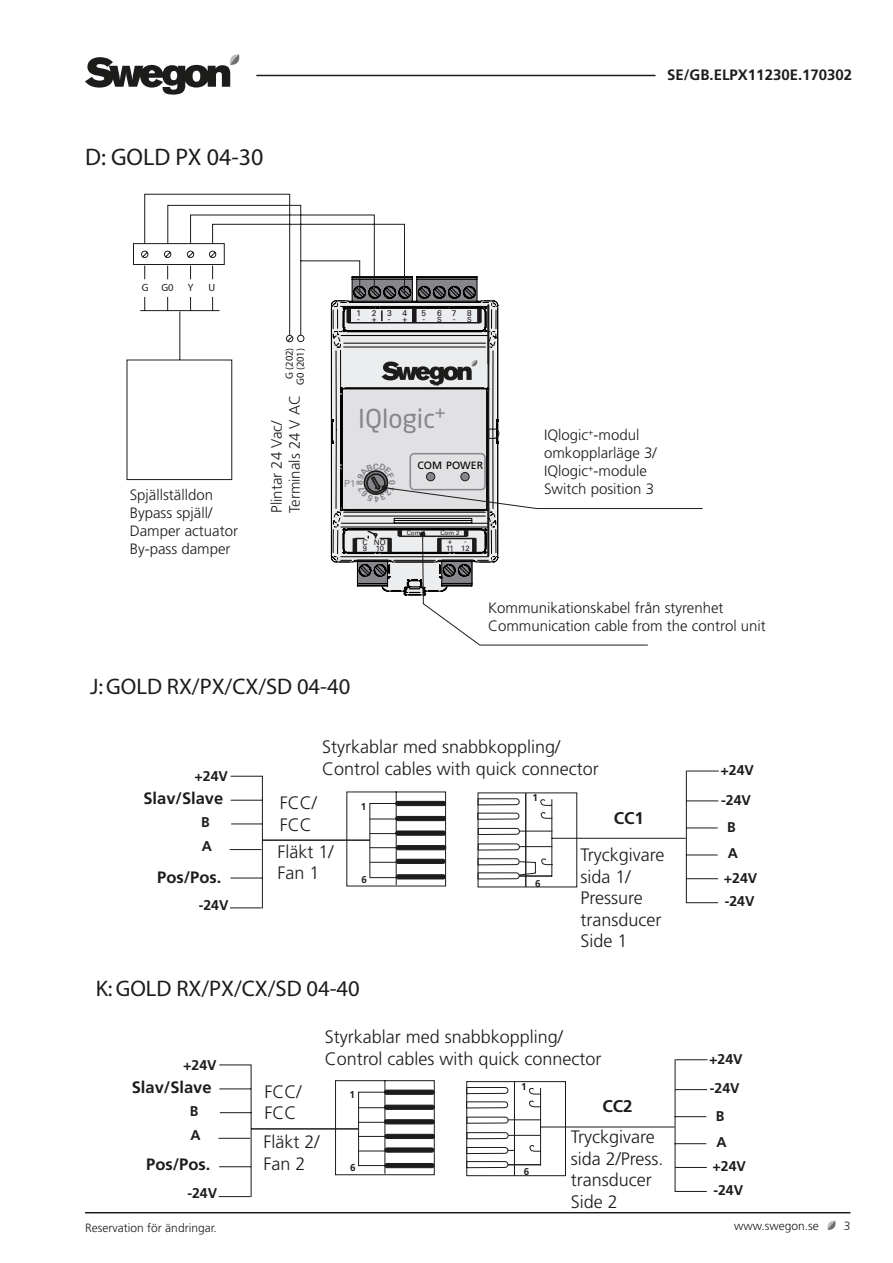
<style>
.page{position:relative;width:893px;height:1263px;background:#fff}
.page>*{position:absolute;margin:0;border:0;box-sizing:border-box;transform-origin:0 0}
.t1{font:25.8px "Neo Sans Std";color:#86868b}
.t2{font:24px "Myriad";color:#1c1c1b}
.t3{font:22.5px "Myriad";color:#1c1c1b}
.t4{font:300 18px/21.6px "Frutiger";color:#1c1c1b}
.t5{font:700 16.95px "Frutiger";color:#1c1c1b}
.t6{font:700 16.5px "Frutiger";color:#1c1c1b}
.t7{font:300 15px/18px "Frutiger";color:#1c1c1b}
.t8{font:700 15px "Frutiger";color:#1c1c1b}
.t9{font:700 14.1px/24.8px "Frutiger";color:#1c1c1b}
.t10{font:300 12px "Frutiger";color:#1c1c1b}
.t11{font:10.5px "Myriad";color:#1c1c1b}
.t12{font:10.5px "Frutiger";color:#000}
.t13{font:700 9.9px "Frutiger";color:#1c1c1b}
.t14{font:9.75px "Univers";color:#86868b}
.t15{font:8.4px "Univers";color:#1c171a}
.t16{font:7.65px/6px "Univers";letter-spacing:-.035em;color:#1c171a}
.t17{font:6.3px "Univers";color:#1c171a}
.s1{font-size:6.9px}
</style>
<div class="page">
<hr style="left:256px;top:75px;width:400px;height:1px;background:#1c1c1b">
<svg style="left:85px;top:54px;width:154px;height:41px"></svg>
<hr style="left:85px;top:1212px;width:765px;height:1px;background:#1c1c1b">
<svg style="left:229px;top:775px;width:479px;height:134px"></svg>
<svg style="left:218px;top:1064px;width:217px;height:134px"></svg>
<svg style="left:466px;top:1059px;width:242px;height:133px"></svg>
<svg style="left:827px;top:1221px;width:8px;height:9px"></svg>
<svg style="left:126px;top:193px;width:577px;height:452px"></svg>
<h2 class="t2" style="left:85px;top:142px;width:180px">D: GOLD PX 04-30</h2>
<p class="t8" style="left:667px;top:66px;width:187px">SE/GB.ELPX11230E.170302</p>
<p class="t11" style="left:142px;top:281px;width:33px">G G0</p>
<p class="t11" style="left:188px;top:281px;width:7px">Y</p>
<p class="t11" style="left:209px;top:281px;width:8px">U</p>
<p class="t7" style="left:130px;top:486px;width:110px">Spjällställdon<br>Bypass spjäll/<br>Damper actuator<br>By-pass damper</p>
<p class="t11" style="left:283px;top:379px;width:33px;rotate:-90deg">G (202)</p>
<p class="t11" style="left:294px;top:385px;width:38px;rotate:-90deg">G0 (201)</p>
<p class="t7" style="left:268px;top:513px;width:119px;rotate:-90deg">Plintar 24 Vac/<br>Terminals 24 V AC</p>
<p class="t15" style="left:356px;top:308px;width:6px">1</p>
<p class="t15" style="left:372px;top:308px;width:6px">2</p>
<p class="t15" style="left:387px;top:308px;width:6px">3</p>
<p class="t15" style="left:403px;top:308px;width:6px">4</p>
<p class="t15" style="left:422px;top:308px;width:6px">5</p>
<p class="t15" style="left:437px;top:308px;width:21px">6 7</p>
<p class="t15" style="left:467px;top:308px;width:6px">8</p>
<p class="t15" style="left:357px;top:314px;width:21px">- +</p>
<p class="t15" style="left:388px;top:314px;width:21px">- +</p>
<p class="t15" style="left:422px;top:314px;width:21px">- <span class="s1">S</span></p>
<p class="t15" style="left:453px;top:314px;width:21px">- <span class="s1">S</span></p>
<h1 class="t1" style="left:358px;top:403px;width:90px">IQlogic<sup>+</sup></h1>
<p class="t12" style="left:417px;top:459px;width:67px">COM POWER</p>
<p class="t14" style="left:344px;top:478px;width:13px">P1</p>
<p class="t17" style="left:407px;top:529px;width:21px">Com 1</p>
<p class="t17" style="left:440px;top:529px;width:21px">Com 2</p>
<p class="t16" style="left:362px;top:539px;width:7px">C<br>9</p>
<p class="t16" style="left:374px;top:539px;width:13px">NO<br>10</p>
<p class="t16" style="left:446px;top:538px;width:9px;line-height:6.8px">+<br>11</p>
<p class="t16" style="left:461px;top:538px;width:10px;line-height:6.8px;text-align:center">-<br>12</p>
<p class="t7" style="left:544px;top:426px;width:114px">IQlogic<sup>+</sup>-modul omkopplarläge 3/<br>IQlogic<sup>+</sup>-module<br>Switch position 3</p>
<p class="t7" style="left:488px;top:599px;width:279px">Kommunikationskabel från styrenhet<br>Communication cable from the control unit</p>
<p class="t9" style="left:720px;top:616px;width:35px">+24V</p>
<p class="t9" style="left:201px;top:668px;width:10px">B</p>
<p class="t3" style="left:90px;top:675px;width:262px">J: GOLD RX/PX/CX/SD 04-40</p>
<p class="t9" style="left:194px;top:764px;width:35px">+24V</p>
<p class="t9" style="left:201px;top:810px;width:12px">B<br>A</p>
<p class="t6" style="left:143px;top:789px;width:81px">Slav/Slave</p>
<p class="t6" style="left:157px;top:867px;width:66px">Pos/Pos.</p>
<p class="t9" style="left:199px;top:892px;width:31px">-24V</p>
<p class="t13" style="left:535px;top:736px;width:7px">6</p>
<p class="t4" style="left:322px;top:736px;width:278px">Styrkablar med snabbkoppling/<br>Control cables with quick connector</p>
<p class="t4" style="left:280px;top:793px;width:39px">FCC/<br>FCC</p>
<p class="t13" style="left:361px;top:800px;width:7px">1</p>
<p class="t13" style="left:532px;top:792px;width:7px">1</p>
<p class="t5" style="left:614px;top:808px;width:32px">CC1</p>
<p class="t4" style="left:277px;top:841px;width:57px">Fläkt 1/<br>Fan 1</p>
<p class="t13" style="left:361px;top:873px;width:7px">6</p>
<p class="t13" style="left:535px;top:877px;width:7px">6</p>
<p class="t4" style="left:581px;top:844px;width:85px">Tryckgivare sida 1/<br>Pressure transducer<br>Side 1</p>
<p class="t3" style="left:96px;top:977px;width:266px">K: GOLD RX/PX/CX/SD 04-40</p>
<p class="t9" style="left:183px;top:1052px;width:35px">+24V</p>
<p class="t9" style="left:190px;top:1099px;width:12px">B<br>A</p>
<p class="t6" style="left:132px;top:1078px;width:81px">Slav/Slave</p>
<p class="t6" style="left:146px;top:1155px;width:66px">Pos/Pos.</p>
<p class="t9" style="left:187px;top:1181px;width:31px">-24V</p>
<p class="t10" style="left:85px;top:1221px;width:133px">Reservation för ändringar.</p>
<p class="t4" style="left:265px;top:1081px;width:39px">FCC/<br>FCC</p>
<p class="t4" style="left:325px;top:1026px;width:278px">Styrkablar med snabbkoppling/<br>Control cables with quick connector</p>
<p class="t13" style="left:350px;top:1089px;width:7px">1</p>
<p class="t13" style="left:521px;top:1080px;width:7px">1</p>
<p class="t5" style="left:602px;top:1096px;width:32px">CC2</p>
<p class="t4" style="left:264px;top:1131px;width:57px">Fläkt 2/<br>Fan 2</p>
<p class="t13" style="left:350px;top:1162px;width:7px">6</p>
<p class="t13" style="left:524px;top:1166px;width:7px">6</p>
<p class="t4" style="left:571px;top:1126px;width:94px">Tryckgivare sida 2/Press. transducer<br>Side 2</p>
<p class="t9" style="left:720px;top:755px;width:35px;line-height:29.8px">+24V -24V</p>
<p class="t9" style="left:724px;top:815px;width:35px">B<br>A +24V -24V</p>
<p class="t9" style="left:709px;top:1044px;width:35px;line-height:29.8px">+24V -24V</p>
<p class="t9" style="left:712px;top:1104px;width:35px">B<br>A +24V -24V</p>
<p class="t10" style="left:734px;top:1219px;width:86px">www.swegon.se</p>
<p class="t10" style="left:844px;top:1219px;width:8px">3</p>
</div>
